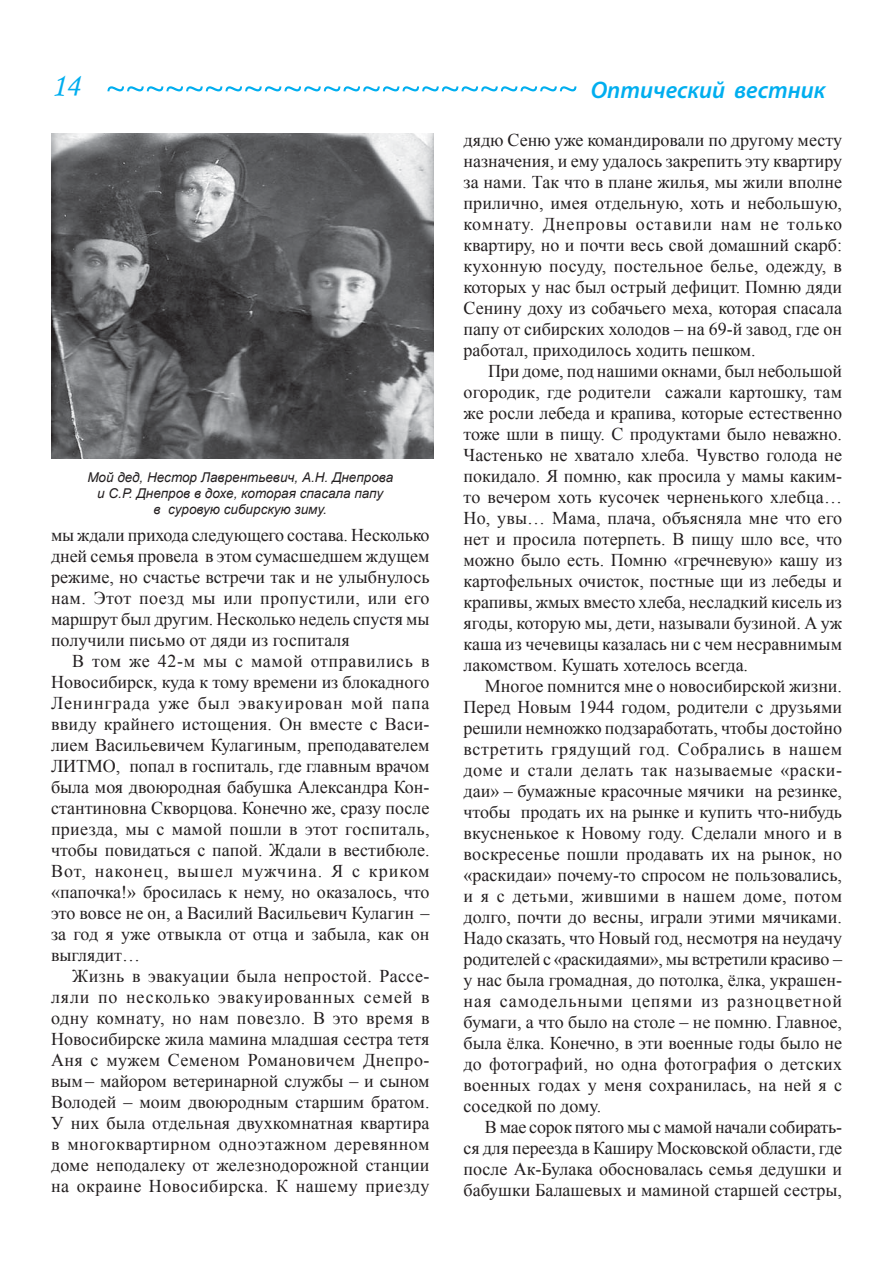
<style>
.page{position:relative;width:893px;height:1263px;background:#fff}
.page>*{position:absolute;margin:0;border:0;box-sizing:border-box;transform-origin:0 0}
.t1{font:33px "Monotype Corsiva";color:#00aeef}
.t2{font:italic 600 24px "Myriad Pro";color:#00aeef}
.t3{font:18px/21px "Times New Roman";color:#231f20;text-align:justify}
.t4{font:italic 13.5px/16.2px "Arial";color:#231f20;text-align:center}
</style>
<div class="page">
<svg style="left:107px;top:86px;width:469px;height:5px"></svg>
<img style="left:51px;top:134px;width:383px;height:325px">
<h1 class="t1" style="left:51px;top:69px;width:31px">14</h1>
<h2 class="t2" style="left:591px;top:76px;width:236px">Оптический вестник</h2>
<p class="t4" style="left:87px;top:469px;width:307px">Мой дед, Нестор Лаврентьевич, А.Н. Днепрова и С.Р. Днепров в дохе, которая спасала папу<br>в суровую сибирскую зиму.</p>
<p class="t3" style="left:51px;top:525px;width:380px">мы ждали прихода следующего состава. Несколько дней семья провела в этом сумасшедшем ждущем режиме, но счастье встречи так и не улыбнулось нам. Этот поезд мы или пропустили, или его маршрут был другим. Несколько недель спустя мы получили письмо от дяди из госпиталя</p>
<p class="t3" style="left:51px;top:651px;width:380px;text-indent:21px">В том же 42-м мы с мамой отправились в Новосибирск, куда к тому времени из блокадного Ленинграда уже был эвакуирован мой папа ввиду крайнего истощения. Он вместе с Васи&shy;лием Васильевичем Кулагиным, преподавателем ЛИТМО, попал в госпиталь, где главным врачом была моя двоюродная бабушка Александра Кон&shy;стантиновна Скворцова. Конечно же, сразу после приезда, мы с мамой пошли в этот госпиталь, чтобы повидаться с папой. Ждали в вестибюле.<br>Вот, наконец, вышел мужчина. Я с криком «папочка!» бросилась к нему, но оказалось, что это вовсе не он, а Василий Васильевич Кулагин – за год я уже отвыкла от отца и забыла, как он выглядит…</p>
<p class="t3" style="left:51px;top:966px;width:380px;text-indent:21px">Жизнь в эвакуации была непростой. Рассе&shy;ляли по несколько эвакуированных семей в одну комнату, но нам повезло. В это время в Новосибирске жила мамина младшая сестра тетя Аня с мужем Семеном Романовичем Днепро&shy;вым – майором ветеринарной службы – и сыном Володей – моим двоюродным старшим братом.<br>У них была отдельная двухкомнатная квартира в многоквартирном одноэтажном деревянном доме неподалеку от железнодорожной станции на окраине Новосибирска. К нашему приезду</p>
<p class="t3" style="left:463px;top:130px;width:380px">дядю Сеню уже командировали по другому месту назначения, и ему удалось закрепить эту квартиру за нами. Так что в плане жилья, мы жили вполне прилично, имея отдельную, хоть и небольшую, комнату. Днепровы оставили нам не только квартиру, но и почти весь свой домашний скарб: кухонную посуду, постельное белье, одежду, в которых у нас был острый дефицит. Помню дяди Сенину доху из собачьего меха, которая спасала папу от сибирских холодов – на 69-й завод, где он работал, приходилось ходить пешком.</p>
<p class="t3" style="left:463px;top:361px;width:380px;text-indent:24px">При доме, под нашими окнами, был небольшой огородик, где родители сажали картошку, там же росли лебеда и крапива, которые естественно тоже шли в пищу. С продуктами было неважно.<br>Частенько не хватало хлеба. Чувство голода не покидало. Я помню, как просила у мамы каким&shy;то вечером хоть кусочек черненького хлебца… Но, увы… Мама, плача, объясняла мне что его нет и просила потерпеть. В пищу шло все, что можно было есть. Помню «гречневую» кашу из картофельных очисток, постные щи из лебеды и крапивы, жмых вместо хлеба, несладкий кисель из ягоды, которую мы, дети, называли бузиной. А уж каша из чечевицы казалась ни с чем несравнимым лакомством. Кушать хотелось всегда.</p>
<p class="t3" style="left:463px;top:676px;width:380px;text-indent:21px">Многое помнится мне о новосибирской жизни.<br>Перед Новым 1944 годом, родители с друзьями решили немножко подзаработать, чтобы достойно встретить грядущий год. Собрались в нашем доме и стали делать так называемые «раски&shy;даи» – бумажные красочные мячики на резинке, чтобы продать их на рынке и купить что-нибудь вкусненькое к Новому году. Сделали много и в воскресенье пошли продавать их на рынок, но «раскидаи» почему-то спросом не пользовались, и я с детьми, жившими в нашем доме, потом долго, почти до весны, играли этими мячиками.<br>Надо сказать, что Новый год, несмотря на неудачу родителей с «раскидаями», мы встретили красиво – у нас была громадная, до потолка, ёлка, украшен&shy;ная самодельными цепями из разноцветной бумаги, а что было на столе – не помню. Главное, была ёлка. Конечно, в эти военные годы было не до фотографий, но одна фотография о детских военных годах у меня сохранилась, на ней я с соседкой по дому.</p>
<p class="t3" style="left:463px;top:1117px;width:380px;text-indent:21px">В мае сорок пятого мы с мамой начали собирать&shy;ся для переезда в Каширу Московской области, где после Ак-Булака обосновалась семья дедушки и бабушки Балашевых и маминой старшей сестры,</p>
</div>
